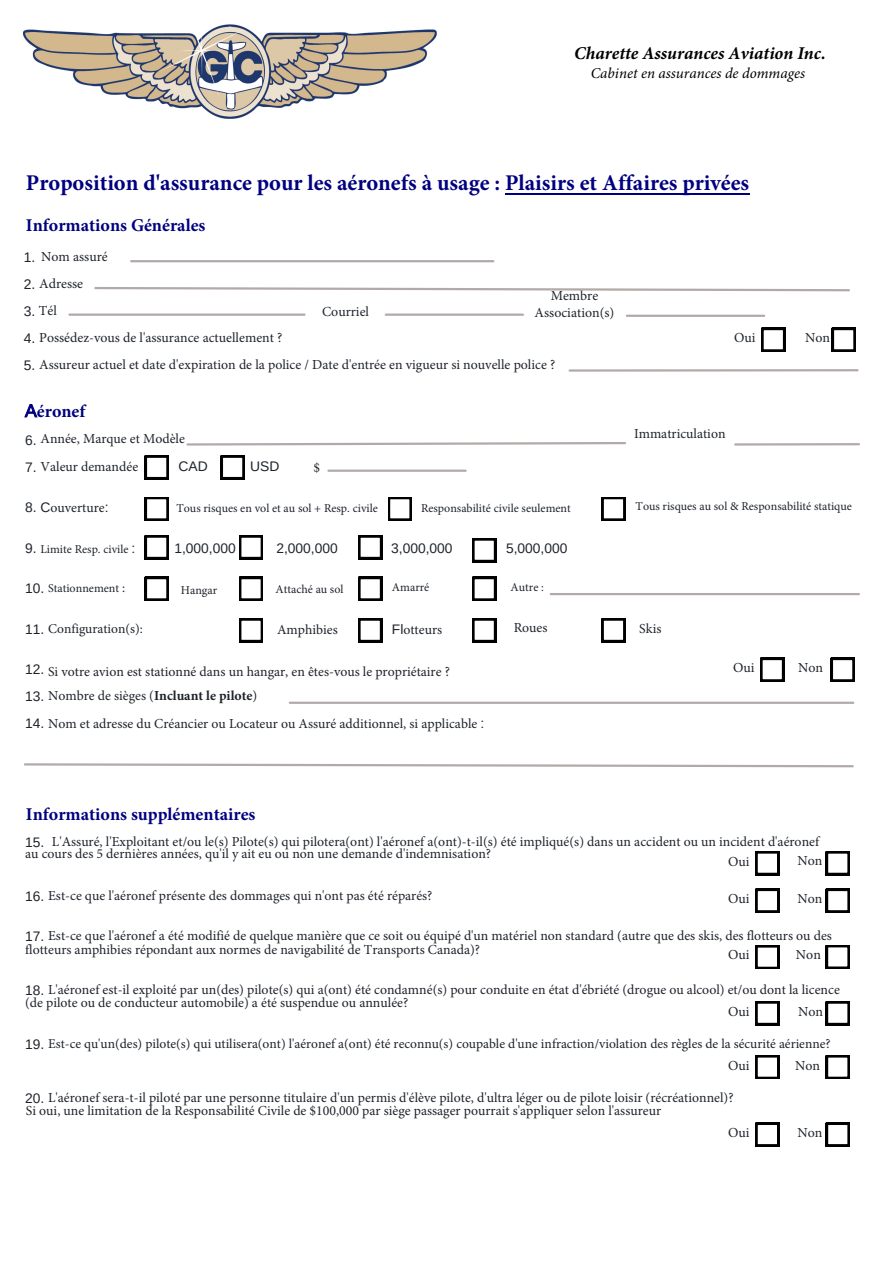
<style>
.page{position:relative;width:893px;height:1264px;background:#fff}
.page>*{position:absolute;margin:0;border:0;box-sizing:border-box;transform-origin:0 0}
.t1{font:700 22.5px "Minion Pro";color:#000080}
.t2{font:700 18px "Minion Pro";color:#000080}
.t3{font:italic 700 18px "Minion Pro";color:#000}
.t4{font:italic 15px "Minion Pro";color:#000}
.t5{font:13.8px/12.8px "Minion Pro";color:#1e232b}
.t6{font:13.8px "Arimo";color:#1e232b}
.t7{font:13.5px "Minion Pro";color:#1e232b}
.t8{font:12px "Minion Pro";color:#1e232b}
.s1{font-family:"Arimo"}
.s2{font-family:"Arimo";font-weight:400}
.s3{font-family:"Arimo";font-size:13.8px}
.s4{font-size:13.5px}
.s5{font-weight:700}
</style>
<div class="page">
<svg style="left:94px;top:287px;width:756px;height:5px"></svg>
<hr style="left:69px;top:313px;width:235px;height:3px;background:#b2aaa8">
<hr style="left:569px;top:369px;width:288px;height:2px;background:#b2aaa8">
<hr style="left:505px;top:193px;width:244px;height:1px;background:#000080">
<hr style="left:131px;top:260px;width:362px;height:2px;background:#b2aaa8">
<hr style="left:386px;top:313px;width:137px;height:3px;background:#b2aaa8">
<hr style="left:627px;top:315px;width:137px;height:2px;background:#b2aaa8">
<svg style="left:186px;top:442px;width:440px;height:4px"></svg>
<div style="left:145px;top:577px;width:24px;height:23px;background:#000"></div>
<svg style="left:147px;top:579px;width:20px;height:20px"></svg>
<svg style="left:239px;top:577px;width:24px;height:23px"></svg>
<svg style="left:358px;top:577px;width:24px;height:23px"></svg>
<svg style="left:472px;top:577px;width:24px;height:23px"></svg>
<svg style="left:239px;top:618px;width:24px;height:24px"></svg>
<svg style="left:358px;top:618px;width:24px;height:24px"></svg>
<svg style="left:472px;top:618px;width:24px;height:24px"></svg>
<svg style="left:601px;top:618px;width:24px;height:24px"></svg>
<svg style="left:24px;top:763px;width:830px;height:5px"></svg>
<hr style="left:328px;top:469px;width:137px;height:3px;background:#b2aaa8">
<div style="left:145px;top:455px;width:24px;height:24px;background:#000"></div>
<svg style="left:147px;top:457px;width:20px;height:20px"></svg>
<div style="left:221px;top:455px;width:24px;height:24px;background:#000"></div>
<svg style="left:223px;top:457px;width:20px;height:20px"></svg>
<svg style="left:358px;top:535px;width:24px;height:24px"></svg>
<svg style="left:472px;top:538px;width:24px;height:24px"></svg>
<svg style="left:831px;top:328px;width:24px;height:23px"></svg>
<svg style="left:761px;top:328px;width:24px;height:23px"></svg>
<hr style="left:735px;top:443px;width:123px;height:2px;background:#b2aaa8">
<div style="left:145px;top:535px;width:24px;height:24px;background:#000"></div>
<svg style="left:147px;top:537px;width:20px;height:20px"></svg>
<svg style="left:239px;top:535px;width:24px;height:24px"></svg>
<hr style="left:290px;top:701px;width:563px;height:3px;background:#b2aaa8">
<div style="left:825px;top:851px;width:25px;height:23px;background:#000"></div>
<svg style="left:825px;top:851px;width:24px;height:24px"></svg>
<svg style="left:755px;top:851px;width:24px;height:24px"></svg>
<div style="left:825px;top:888px;width:25px;height:24px;background:#000"></div>
<svg style="left:825px;top:888px;width:23px;height:23px"></svg>
<svg style="left:755px;top:888px;width:24px;height:24px"></svg>
<div style="left:825px;top:945px;width:25px;height:23px;background:#000"></div>
<svg style="left:825px;top:945px;width:23px;height:22px"></svg>
<svg style="left:755px;top:945px;width:24px;height:23px"></svg>
<div style="left:825px;top:1001px;width:25px;height:23px;background:#000"></div>
<svg style="left:825px;top:1001px;width:24px;height:24px"></svg>
<svg style="left:755px;top:1001px;width:24px;height:24px"></svg>
<div style="left:825px;top:1055px;width:25px;height:23px;background:#000"></div>
<svg style="left:825px;top:1055px;width:23px;height:22px"></svg>
<svg style="left:755px;top:1055px;width:24px;height:23px"></svg>
<div style="left:825px;top:1122px;width:25px;height:24px;background:#000"></div>
<svg style="left:825px;top:1122px;width:23px;height:23px"></svg>
<svg style="left:755px;top:1122px;width:24px;height:24px"></svg>
<hr style="left:550px;top:593px;width:308px;height:2px;background:#b2aaa8">
<div style="left:145px;top:497px;width:24px;height:23px;background:#000"></div>
<svg style="left:147px;top:499px;width:20px;height:20px"></svg>
<div style="left:388px;top:497px;width:24px;height:23px;background:#000"></div>
<svg style="left:390px;top:499px;width:20px;height:20px"></svg>
<svg style="left:601px;top:497px;width:24px;height:23px"></svg>
<svg style="left:830px;top:658px;width:24px;height:23px"></svg>
<svg style="left:760px;top:658px;width:24px;height:23px"></svg>
<img style="left:23px;top:24px;width:414px;height:94px">
<h2 class="t3" style="left:574px;top:40px;width:253px">Charette Assurances Aviation Inc.</h2>
<p class="t4" style="left:590px;top:63px;width:216px">Cabinet en assurances de dommages</p>
<h1 class="t1" style="left:26px;top:167px;width:724px">Proposition d'assurance pour les aéronefs à usage : Plaisirs et Affaires privées</h1>
<h2 class="t2" style="left:26px;top:212px;width:181px">Informations Générales</h2>
<p class="t5" style="left:24px;top:250px;width:85px"><span class="s1">1.</span> Nom assuré</p>
<p class="t5" style="left:24px;top:278px;width:61px"><span class="s1">2.</span> Adresse</p>
<p class="t5" style="left:24px;top:304px;width:35px"><span class="s1">3.</span> Tél</p>
<p class="t5" style="left:322px;top:305px;width:49px">Courriel</p>
<p class="t5" style="left:534px;top:287px;width:81px;line-height:16.6px;text-align:center">Membre<br>Association(s)</p>
<p class="t5" style="left:24px;top:332px;width:260px"><span class="s1">4.</span> Possédez-vous de l'assurance actuellement ?</p>
<p class="t5" style="left:24px;top:359px;width:533px"><span class="s1">5.</span> Assureur actuel et date d'expiration de la police / Date d'entrée en vigueur si nouvelle police ?</p>
<h2 class="t2" style="left:25px;top:398px;width:62px"><span class="s2">A</span>éronef</h2>
<p class="t5" style="left:25px;top:433px;width:161px"><span class="s1">6.</span> Année, Marque et Modèle</p>
<p class="t5" style="left:734px;top:331px;width:23px">Oui</p>
<p class="t5" style="left:805px;top:331px;width:26px">Non</p>
<p class="t5" style="left:634px;top:427px;width:93px">Immatriculation</p>
<p class="t5" style="left:25px;top:460px;width:114px"><span class="s1">7.</span> Valeur demandée</p>
<p class="t5" style="left:313px;top:461px;width:8px">$</p>
<p class="t5" style="left:25px;top:501px;width:85px"><span class="s1">8. C</span>ouverture<span class="s1">:</span></p>
<p class="t8" style="left:176px;top:500px;width:203px">Tous risques en vol et au sol + Resp. civile</p>
<p class="t8" style="left:421px;top:500px;width:151px">Responsabilité civile seulement</p>
<p class="t8" style="left:635px;top:498px;width:218px">Tous risques au sol &amp; Responsabilité statique</p>
<p class="t8" style="left:25px;top:540px;width:111px"><span class="s3">9.</span> Limite Resp. civile <span class="s3">:</span></p>
<p class="t6" style="left:174px;top:540px;width:63px">1,000,000</p>
<p class="t6" style="left:276px;top:540px;width:63px">2,000,000</p>
<p class="t6" style="left:391px;top:540px;width:63px">3,000,000</p>
<p class="t6" style="left:506px;top:540px;width:63px">5,000,000</p>
<p class="t8" style="left:25px;top:580px;width:102px"><span class="s3">10.</span> Stationnement <span class="s4">:</span></p>
<p class="t8" style="left:275px;top:581px;width:69px">Attaché au sol</p>
<p class="t8" style="left:392px;top:579px;width:39px">Amarré</p>
<p class="t8" style="left:510px;top:579px;width:35px">Autre :</p>
<p class="t7" style="left:25px;top:619px;width:119px"><span class="s3">11.</span> Configuration(s):</p>
<p class="t5" style="left:277px;top:623px;width:62px">Amphibies</p>
<p class="t5" style="left:392px;top:623px;width:52px"><span class="s1">Fl</span>otteurs</p>
<p class="t5" style="left:513px;top:621px;width:35px">Roues</p>
<p class="t5" style="left:639px;top:622px;width:24px">Skis</p>
<p class="t5" style="left:25px;top:665px;width:426px"><span class="s1">12.</span> Si votre avion est stationné dans un hangar, en êtes-vous le propriétaire ?</p>
<p class="t5" style="left:25px;top:689px;width:233px"><span class="s1">13.</span> Nombre de sièges (<span class="s5">Incluant le pilote</span>)</p>
<p class="t5" style="left:25px;top:717px;width:460px"><span class="s1">14.</span> Nom et adresse du Créancier ou Locateur ou Assuré additionnel, si applicable <span class="s1">:</span></p>
<p class="t6" style="left:178px;top:458px;width:31px">CAD</p>
<p class="t6" style="left:250px;top:458px;width:31px">USD</p>
<p class="t8" style="left:181px;top:582px;width:38px">Hangar</p>
<p class="t5" style="left:733px;top:661px;width:23px">Oui</p>
<p class="t5" style="left:798px;top:661px;width:26px">Non</p>
<h2 class="t2" style="left:26px;top:801px;width:231px">Informations supplémentaires</h2>
<p class="t5" style="left:25px;top:835px;width:795px"><span class="s1">15.</span> L'Assuré, l'Exploitant et/ou le(s) Pilote(s) qui pilotera(ont) l'aéronef a(ont)-t-il(s) été impliqué(s) dans un accident ou un incident d'aéronef au cours des 5 dernières années, qu'il y ait eu ou non une demande d'indemnisation?</p>
<p class="t5" style="left:25px;top:889px;width:409px"><span class="s1">16.</span> Est-ce que l'aéronef présente des dommages qui n'ont pas été réparés?</p>
<p class="t5" style="left:25px;top:929px;width:808px;line-height:13.5px"><span class="s1">17.</span> Est-ce que l'aéronef a été modifié de quelque manière que ce soit ou équipé d'un matériel non standard (autre que des skis, des flotteurs ou des flotteurs amphibies répondant aux normes de navigabilité de Transports Canada)?</p>
<p class="t5" style="left:25px;top:983px;width:816px"><span class="s1">18.</span> L'aéronef est-il exploité par un(des) pilote(s) qui a(ont) été condamné(s) pour conduite en état d'ébriété (drogue ou alcool) et/ou dont la licence (de pilote ou de conducteur automobile) a été suspendue ou annulée?</p>
<p class="t7" style="left:25px;top:1034px;width:807px"><span class="s3">19.</span> Est-ce qu'un(des) pilote(s) qui utilisera(ont) l'aéronef a(ont) été reconnu(s) coupable d'une infraction/violation des règles de la sécurité aérienne?</p>
<p class="t5" style="left:728px;top:855px;width:23px">Oui</p>
<p class="t5" style="left:797px;top:854px;width:26px">Non</p>
<p class="t5" style="left:728px;top:892px;width:23px">Oui</p>
<p class="t5" style="left:797px;top:892px;width:26px">Non</p>
<p class="t5" style="left:728px;top:948px;width:23px">Oui</p>
<p class="t5" style="left:795px;top:948px;width:26px">Non</p>
<p class="t5" style="left:728px;top:1005px;width:23px">Oui</p>
<p class="t5" style="left:798px;top:1004px;width:26px">Non</p>
<p class="t5" style="left:728px;top:1058px;width:23px">Oui</p>
<p class="t5" style="left:795px;top:1059px;width:26px">Non</p>
<p class="t5" style="left:25px;top:1091px;width:710px"><span class="s1">20.</span> L'aéronef sera-t-il piloté par une personne titulaire d'un permis d'élève pilote, d'ultra léger ou de pilote loisir (récréationnel)?<br>Si oui, une limitation de la Responsabilité Civile de $100,000 par siège passager pourrait s'appliquer selon l'assureur</p>
<p class="t5" style="left:728px;top:1126px;width:23px">Oui</p>
<p class="t5" style="left:797px;top:1126px;width:26px">Non</p>
</div>
